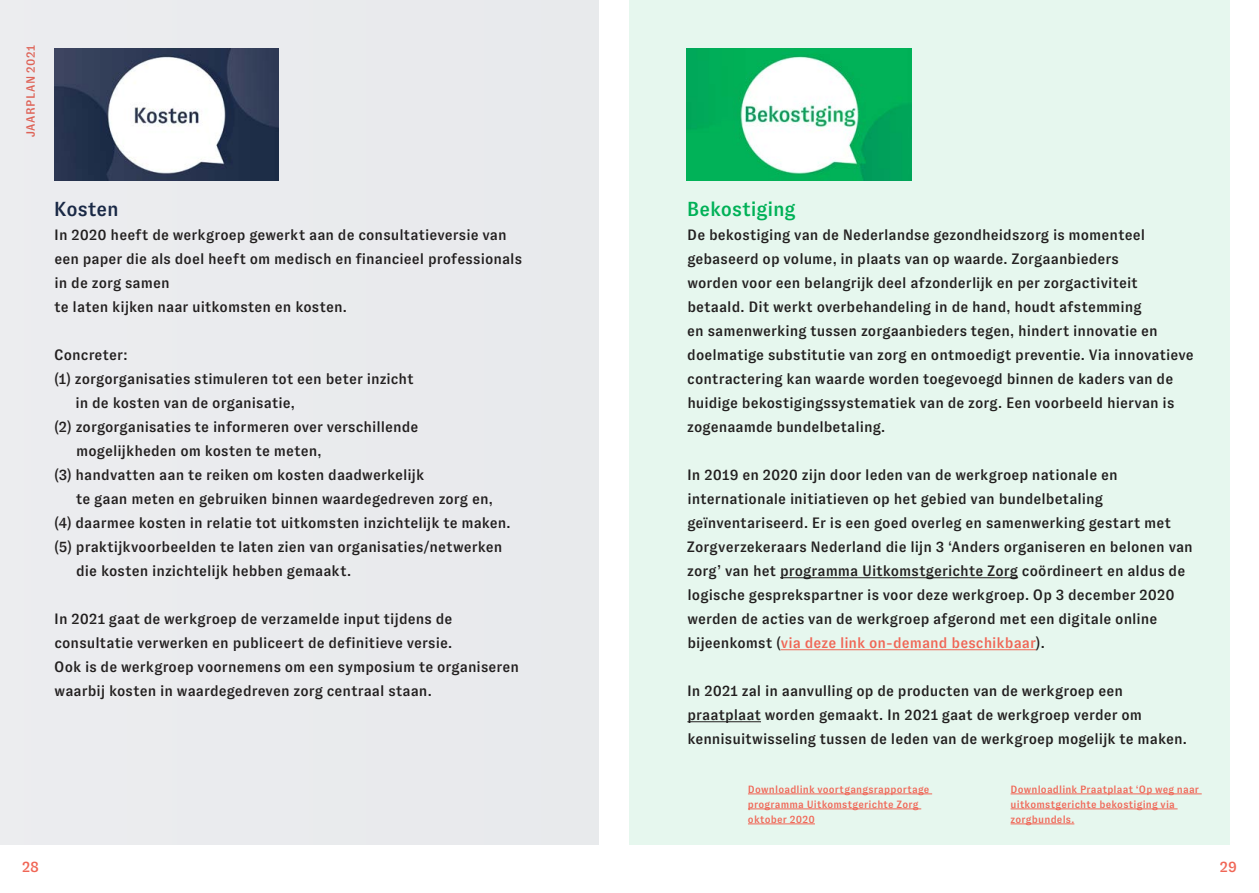
<style>
.page{position:relative;width:1259px;height:893px;background:#fff}
.page>*{position:absolute;margin:0;border:0;box-sizing:border-box;transform-origin:0 0}
.t1{font:500 20.25px "GT Zirkon";letter-spacing:-.005em;color:#00b157}
.t2{font:500 20.25px "GT Zirkon";letter-spacing:-.005em;color:#1a2946}
.t3{font:500 15px/24px "GT Zirkon";letter-spacing:.005em;color:#221f1f}
.t4{font:500 15px "GT Zirkon";color:#f06656}
.t5{font:500 12px "GT Zirkon";letter-spacing:.04em;color:#f06656}
.t6{font:500 10.5px/15px "GT Zirkon";letter-spacing:.02em;color:#f06656}
.s1{color:#f06656}
</style>
<div class="page">
<div style="left:0;top:0;width:598px;height:845px;background:#e9ebed"></div>
<div style="left:629px;top:0;width:601px;height:845px;background:#e6f7ee"></div>
<hr style="left:780px;top:577px;width:238px;height:1px;background:#221f1f">
<hr style="left:781px;top:649px;width:255px;height:1px;background:#f06656">
<hr style="left:687px;top:721px;width:74px;height:1px;background:#221f1f">
<hr style="left:748px;top:794px;width:184px;height:1px;background:#f06656">
<hr style="left:748px;top:809px;width:173px;height:1px;background:#f06656">
<hr style="left:748px;top:824px;width:67px;height:1px;background:#f06656">
<hr style="left:1010px;top:794px;width:191px;height:1px;background:#f06656">
<hr style="left:1010px;top:809px;width:167px;height:1px;background:#f06656">
<hr style="left:1010px;top:824px;width:64px;height:1px;background:#f06656">
<img style="left:54px;top:49px;width:225px;height:131px">
<img style="left:687px;top:49px;width:224px;height:131px">
<p class="t5" style="left:24px;top:137px;width:94px;rotate:-90deg">JAARPLAN 2021</p>
<h1 class="t2" style="left:54px;top:198px;width:66px">Kosten</h1>
<p class="t3" style="left:54px;top:223px;width:469px">In 2020 heeft de werkgroep gewerkt aan de consultatieversie van een paper die als doel heeft om medisch en financieel professionals in de zorg samen<br>te laten kijken naar uitkomsten en kosten.</p>
<p class="t3" style="left:54px;top:343px;width:75px">Concreter:</p>
<p class="t3" style="left:54px;top:367px;width:361px">(1) zorgorganisaties stimuleren tot een beter inzicht</p>
<p class="t3" style="left:76px;top:391px;width:221px">in de kosten van de organisatie,</p>
<p class="t3" style="left:54px;top:415px;width:366px">(2) zorgorganisaties te informeren over verschillende</p>
<p class="t3" style="left:76px;top:439px;width:247px">mogelijkheden om kosten te meten,</p>
<p class="t3" style="left:54px;top:463px;width:371px">(3) handvatten aan te reiken om kosten daadwerkelijk</p>
<p class="t3" style="left:76px;top:487px;width:418px">te gaan meten en gebruiken binnen waardegedreven zorg en,</p>
<p class="t3" style="left:54px;top:511px;width:458px">(4) daarmee kosten in relatie tot uitkomsten inzichtelijk te maken.</p>
<p class="t3" style="left:54px;top:535px;width:450px">(5) praktijkvoorbeelden te laten zien van organisaties/netwerken</p>
<p class="t3" style="left:76px;top:559px;width:276px">die kosten inzichtelijk hebben gemaakt.</p>
<p class="t3" style="left:54px;top:607px;width:466px">In 2021 gaat de werkgroep de verzamelde input tijdens de consultatie verwerken en publiceert de definitieve versie.<br>Ook is de werkgroep voornemens om een symposium te organiseren waarbij kosten in waardegedreven zorg centraal staan.</p>
<h1 class="t1" style="left:687px;top:198px;width:110px">Bekostiging</h1>
<p class="t3" style="left:687px;top:223px;width:508px">De bekostiging van de Nederlandse gezondheidszorg is momenteel gebaseerd op volume, in plaats van op waarde. Zorgaanbieders<br>worden voor een belangrijk deel afzonderlijk en per zorgactiviteit betaald. Dit werkt overbehandeling in de hand, houdt afstemming<br>en samenwerking tussen zorgaanbieders tegen, hindert innovatie en doelmatige substitutie van zorg en ontmoedigt preventie. Via innovatieve contractering kan waarde worden toegevoegd binnen de kaders van de huidige bekostigingssystematiek van de zorg. Een voorbeeld hiervan is zogenaamde bundelbetaling.</p>
<p class="t3" style="left:687px;top:463px;width:507px">In 2019 en 2020 zijn door leden van de werkgroep nationale en internationale initiatieven op het gebied van bundelbetaling geïnventariseerd. Er is een goed overleg en samenwerking gestart met Zorgverzekeraars Nederland die lijn 3 ‘Anders organiseren en belonen van zorg’ van het programma Uitkomstgerichte Zorg coördineert en aldus de logische gesprekspartner is voor deze werkgroep. Op 3 december 2020 werden de acties van de werkgroep afgerond met een digitale online bijeenkomst (<span class="s1">via deze link on-demand beschikbaar</span>).</p>
<p class="t3" style="left:687px;top:679px;width:501px">In 2021 zal in aanvulling op de producten van de werkgroep een praatplaat worden gemaakt. In 2021 gaat de werkgroep verder om kennisuitwisseling tussen de leden van de werkgroep mogelijk te maken.</p>
<p class="t6" style="left:748px;top:782px;width:183px">Downloadlink voortgangsrapportage programma Uitkomstgerichte Zorg oktober 2020</p>
<p class="t6" style="left:1010px;top:782px;width:190px">Downloadlink Praatplaat ‘Op weg naar uitkomstgerichte bekostiging via zorgbundels.</p>
<p class="t4" style="left:22px;top:859px;width:19px">28</p>
<p class="t4" style="left:1220px;top:859px;width:18px">29</p>
</div>
